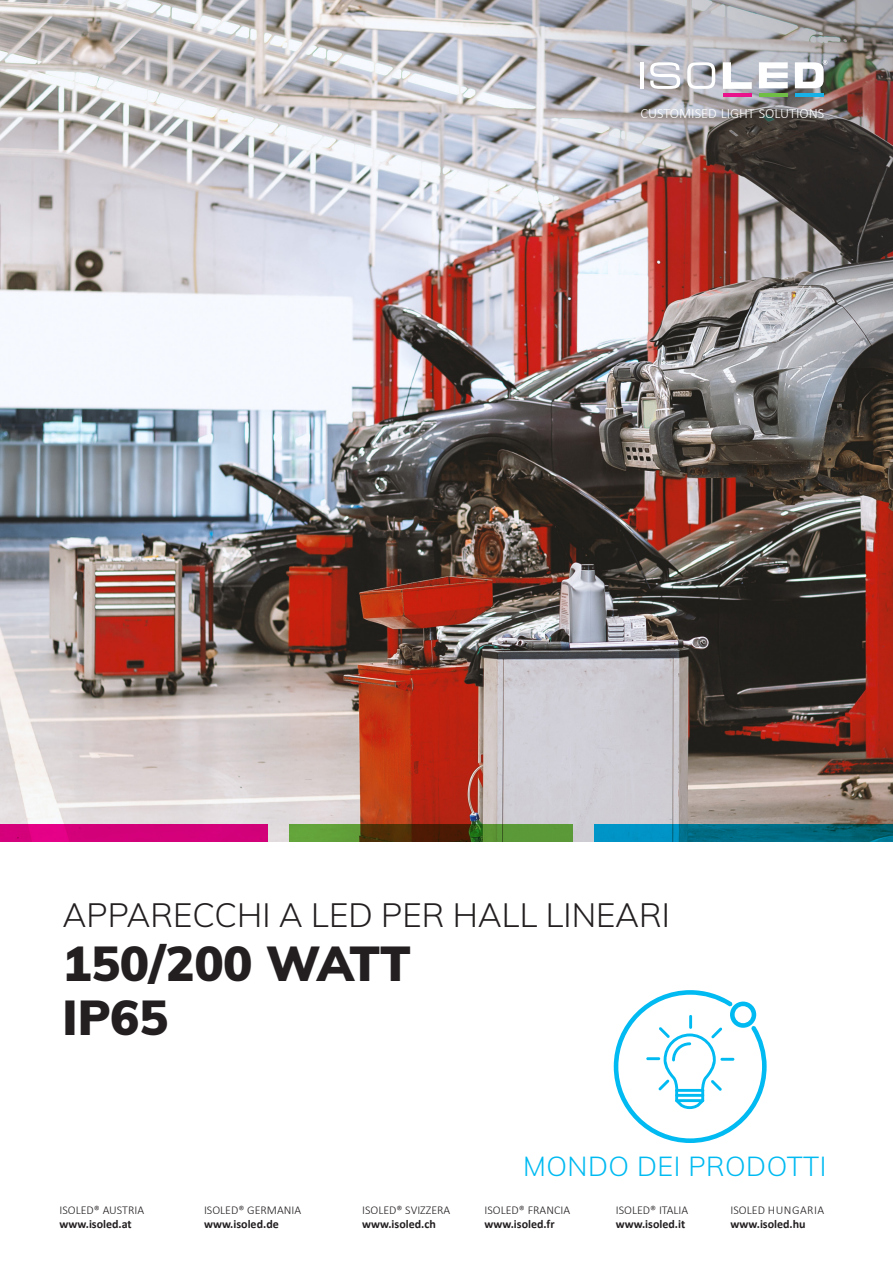
<style>
.page{position:relative;width:893px;height:1263px;background:#fff}
.page>*{position:absolute;margin:0;border:0;box-sizing:border-box;transform-origin:0 0}
.H1_Box{font:900 48px "Muli";color:#231f20}
.H1_Box-2{font:300 33px "Muli";color:#231f20}
.t1{font:300 27px "Muli";letter-spacing:.02em;color:#00baf1}
.t2{font:300 14.25px "Calibri";color:#fff}
.t3{font:700 12px "Calibri";color:#231f20}
.t4{font:300 12px "Calibri";color:#231f20}
.t5{font:300 12px "Calibri";letter-spacing:.04em;color:#231f20}
</style>
<div class="page">
<img style="left:0;top:0;width:893px;height:842px">
<svg style="left:594px;top:825px;width:299px;height:17px;background:#007492"></svg>
<svg style="left:289px;top:825px;width:284px;height:17px;background:#546b23"></svg>
<div style="left:0;top:825px;width:268px;height:17px;background:linear-gradient(to right,#db017f,#d00179)"></div>
<img style="left:442px;top:0;width:451px;height:368px">
<svg style="left:614px;top:990px;width:153px;height:153px"></svg>
<hr style="left:640px;top:62px;width:4px;height:27px;background:#fff">
<svg style="left:650px;top:62px;width:30px;height:27px"></svg>
<svg style="left:687px;top:62px;width:28px;height:27px"></svg>
<svg style="left:723px;top:62px;width:29px;height:27px"></svg>
<svg style="left:759px;top:62px;width:29px;height:26px"></svg>
<hr style="left:723px;top:94px;width:29px;height:3px;background:#ea128b">
<hr style="left:759px;top:94px;width:29px;height:3px;background:#70be46">
<hr style="left:795px;top:94px;width:29px;height:3px;background:#18b1e7">
<svg style="left:795px;top:60px;width:32px;height:28px"></svg>
<p class="t2" style="left:640px;top:104px;width:185px">CUSTOMISED LIGHT SOLUTIONS</p>
<p class="H1_Box-2" style="left:63px;top:891px;width:609px">APPARECCHI A LED PER HALL LINEARI</p>
<p class="H1_Box" style="left:63px;top:928px;width:350px">150/200 WATT</p>
<p class="H1_Box" style="left:63px;top:982px;width:107px">IP65</p>
<p class="t4" style="left:60px;top:1202px;width:86px">ISOLED® AUSTRIA</p>
<p class="t3" style="left:60px;top:1215px;width:74px">www.isoled.at</p>
<p class="t4" style="left:204px;top:1202px;width:99px">ISOLED® GERMANIA</p>
<p class="t3" style="left:204px;top:1215px;width:76px">www.isoled.de</p>
<p class="t4" style="left:362px;top:1202px;width:90px">ISOLED® SVIZZERA</p>
<p class="t3" style="left:362px;top:1215px;width:75px">www.isoled.ch</p>
<h3 class="t1" style="left:523px;top:1146px;width:305px">MONDO DEI PRODOTTI</h3>
<p class="t4" style="left:484px;top:1202px;width:87px">ISOLED® FRANCIA</p>
<p class="t3" style="left:484px;top:1215px;width:72px">www.isoled.fr</p>
<p class="t4" style="left:616px;top:1202px;width:74px">ISOLED® ITALIA</p>
<p class="t3" style="left:616px;top:1215px;width:71px">www.isoled.it</p>
<p class="t5" style="left:730px;top:1202px;width:95px">ISOLED HUNGARIA</p>
<p class="t3" style="left:730px;top:1215px;width:77px">www.isoled.hu</p>
</div>
